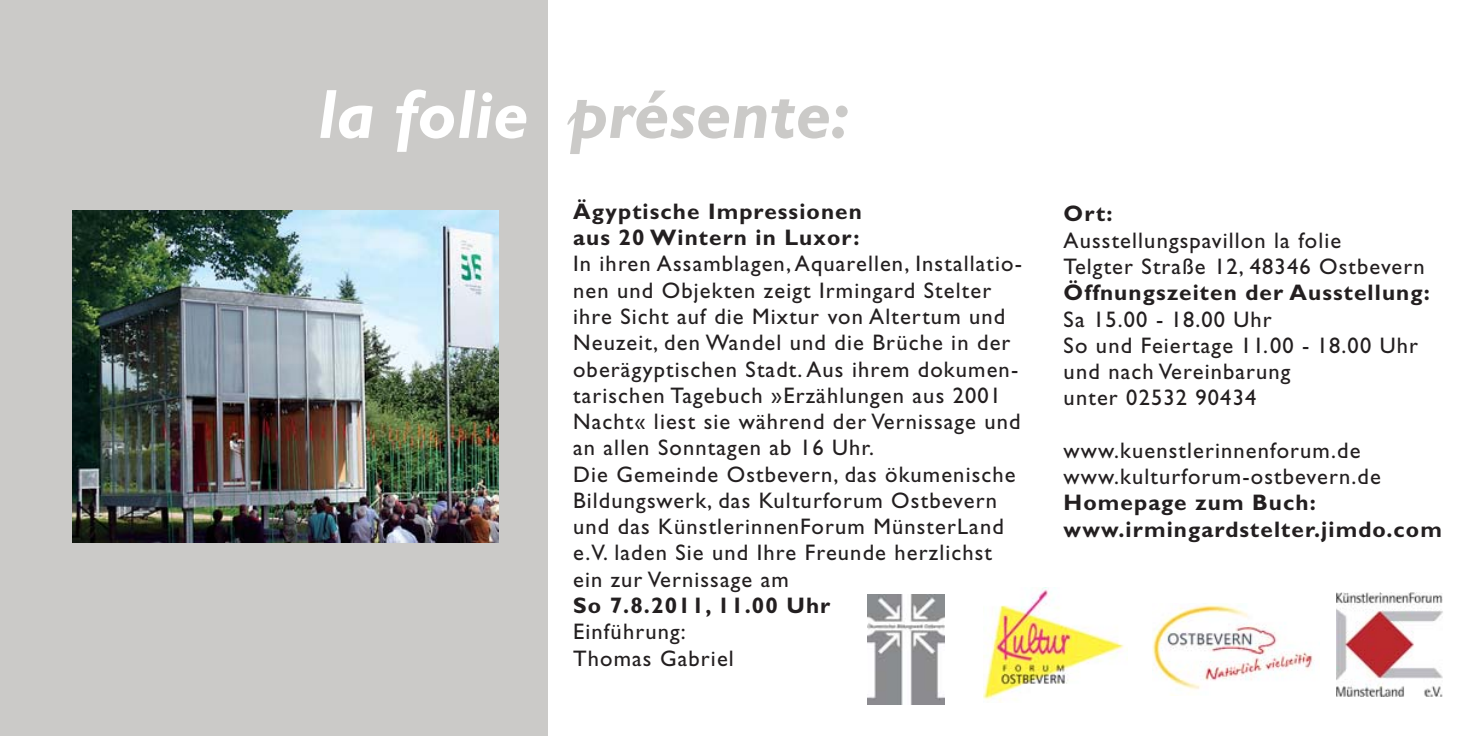
<style>
.page{position:relative;width:1481px;height:736px;background:#fff}
.page>*{position:absolute;margin:0;border:0;box-sizing:border-box;transform-origin:0 0}
.t1{font:italic 700 70px "Gill Sans";color:#cbcac8}
.t2{font:22.5px/26.2px "Gill Sans";letter-spacing:.05em;color:#231f20}
.t3{font:700 22.5px/26.2px "Gill Sans";letter-spacing:.05em;color:#231f20}
.s1{color:#fff}
</style>
<div class="page">
<div style="left:0;top:0;width:548px;height:735px;background:#cbcac8"></div>
<img style="left:73px;top:211px;width:425px;height:331px">
<img style="left:1152px;top:605px;width:161px;height:90px">
<img style="left:1336px;top:592px;width:107px;height:104px">
<img style="left:867px;top:594px;width:77px;height:110px">
<img style="left:983px;top:587px;width:141px;height:115px">
<h1 class="t1" style="left:318px;top:90px;width:533px"><span class="s1">la folie</span> présente:</h1>
<p class="t3" style="left:573px;top:201px;width:290px">Ägyptische Impressionen aus 20 Wintern in Luxor:</p>
<p class="t2" style="left:573px;top:253px;width:450px">In ihren Assamblagen, Aquarellen, Installatio&shy;nen und Objekten zeigt Irmingard Stelter ihre Sicht auf die Mixtur von Altertum und Neuzeit, den Wandel und die Brüche in der oberägyptischen Stadt. Aus ihrem dokumen&shy;tarischen Tagebuch »Erzählungen aus 2001<br>Nacht« liest sie während der Vernissage und an allen Sonntagen ab 16 Uhr.<br>Die Gemeinde Ostbevern, das ökumenische Bildungswerk, das Kulturforum Ostbevern und das KünstlerinnenForum MünsterLand e.V. laden Sie und Ihre Freunde herzlichst ein zur Vernissage am</p>
<p class="t3" style="left:573px;top:594px;width:259px">So 7.8.2011, 11.00 Uhr</p>
<p class="t2" style="left:573px;top:621px;width:162px">Einführung:<br>Thomas Gabriel</p>
<p class="t3" style="left:1063px;top:203px;width:50px">Ort:</p>
<p class="t2" style="left:1063px;top:229px;width:363px">Ausstellungspavillon la folie<br>Telgter Straße 12, 48346 Ostbevern</p>
<p class="t3" style="left:1063px;top:282px;width:368px">Öffnungszeiten der Ausstellung:</p>
<p class="t2" style="left:1063px;top:308px;width:356px">Sa 15.00 - 18.00 Uhr<br>So und Feiertage 11.00 - 18.00 Uhr und nach Vereinbarung<br>unter 02532 90434</p>
<p class="t2" style="left:1063px;top:439px;width:319px">www.kuenstlerinnenforum.de www.kulturforum-ostbevern.de</p>
<p class="t3" style="left:1063px;top:492px;width:380px">Homepage zum Buch: www.irmingardstelter.jimdo.com</p>
</div>
